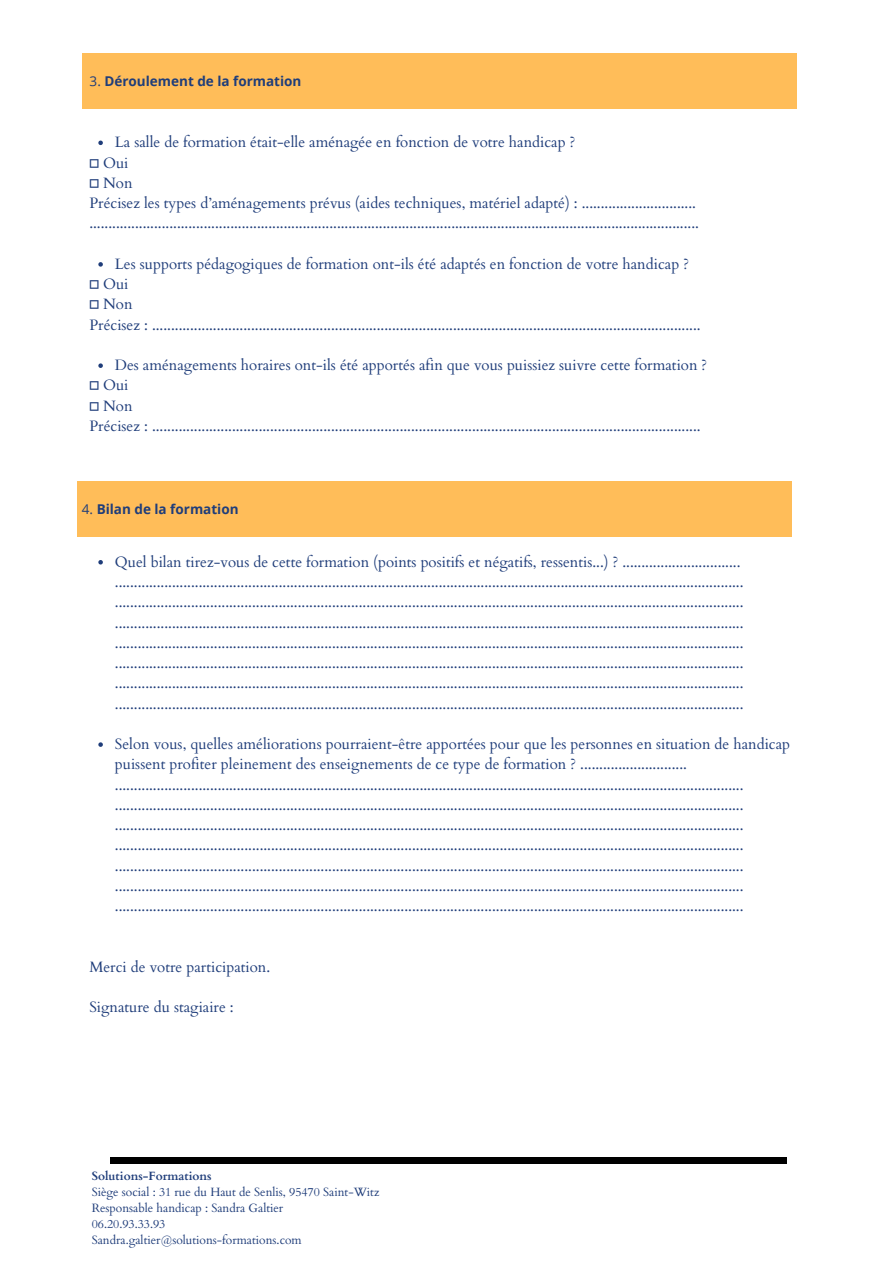
<style>
.page{position:relative;width:894px;height:1264px;background:#fff}
.page>*{position:absolute;margin:0;border:0;box-sizing:border-box;transform-origin:0 0}
.t1{font:15px/20.2px "Cardo";color:#1f3d7a}
.t2{font:700 13.5px "Open Sans";color:#1f3d7a}
.t3{font:12px "Cardo";color:#1f3d7a}
.t4{font:700 12px "Cardo";color:#1f3d7a}
.s1{font-weight:400}
</style>
<div class="page">
<div style="left:77px;top:481px;width:715px;height:55px;background:#ffbd59"></div>
<div style="left:82px;top:53px;width:714px;height:55px;background:#ffbd59"></div>
<div style="left:110px;top:1156px;width:676px;height:7px;background:#000"></div>
<svg style="left:98px;top:141px;width:5px;height:4px"></svg>
<svg style="left:98px;top:262px;width:5px;height:5px"></svg>
<svg style="left:98px;top:363px;width:5px;height:5px"></svg>
<svg style="left:98px;top:560px;width:5px;height:4px"></svg>
<svg style="left:98px;top:742px;width:5px;height:4px"></svg>
<p class="t2" style="left:90px;top:71px;width:213px"><span class="s1">3.</span> Déroulement de la formation</p>
<h1 class="t1" style="left:115px;top:132px;width:462px">La salle de formation était-elle aménagé e en fonction de votre handicap ?</h1>
<p class="t1" style="left:89px;top:153px;width:41px">□ Oui</p>
<p class="t1" style="left:89px;top:173px;width:611px">□ Non<br>Précisez les types d’aménagements prévus (aides techniques, matériel adapté) : .............................. ................................................................................................................................................................</p>
<h1 class="t1" style="left:115px;top:254px;width:575px">Les supports pé dagogiques de formation ont-ils été adaptés en fonction de votre handicap ?</h1>
<p class="t1" style="left:89px;top:274px;width:41px">□ Oui</p>
<p class="t1" style="left:89px;top:294px;width:612px">□ Non<br>Précisez : ................................................................................................................................................</p>
<h1 class="t1" style="left:115px;top:355px;width:593px">Des aménagements horaires ont-ils été apportés afin que vous puissiez suivre cette formation ?</h1>
<h1 class="t1" style="left:89px;top:375px;width:41px">□ Oui</h1>
<h1 class="t1" style="left:89px;top:396px;width:612px">□ Non<br>Précisez : ................................................................................................................................................</h1>
<h1 class="t2" style="left:82px;top:499px;width:158px"><span class="s1">4.</span> Bilan de la formation</h1>
<p class="t1" style="left:115px;top:552px;width:630px">Quel bilan tirez-vous de cette formation (points positifs et négatifs, ressentis...) ? ............................... ..................................................................................................................................................................... ..................................................................................................................................................................... ..................................................................................................................................................................... ..................................................................................................................................................................... ..................................................................................................................................................................... ..................................................................................................................................................................... .....................................................................................................................................................................</p>
<p class="t1" style="left:115px;top:734px;width:676px">Selon vous, quelles améliorations pourraient-être apportées pour que les personnes en situation de handicap puissent profiter pleinement des enseignements de ce type de formation ? ............................ ..................................................................................................................................................................... ..................................................................................................................................................................... ..................................................................................................................................................................... ..................................................................................................................................................................... ..................................................................................................................................................................... ..................................................................................................................................................................... .....................................................................................................................................................................</p>
<p class="t1" style="left:89px;top:957px;width:182px">Merci de votre participation.</p>
<p class="t1" style="left:89px;top:997px;width:146px">Signature du stagiaire :</p>
<p class="t4" style="left:92px;top:1167px;width:121px">Solutions-Formations</p>
<p class="t3" style="left:92px;top:1183px;width:289px">Siège social : 31 rue du Haut de Senlis, 95470 Saint-Witz</p>
<h1 class="t3" style="left:92px;top:1199px;width:193px">Responsable handicap : Sandra Galtier</h1>
<h1 class="t3" style="left:92px;top:1215px;width:75px">06.20.93.33.93</h1>
<p class="t3" style="left:92px;top:1231px;width:211px">Sandra.galtier@solutions-formations.com</p>
</div>
